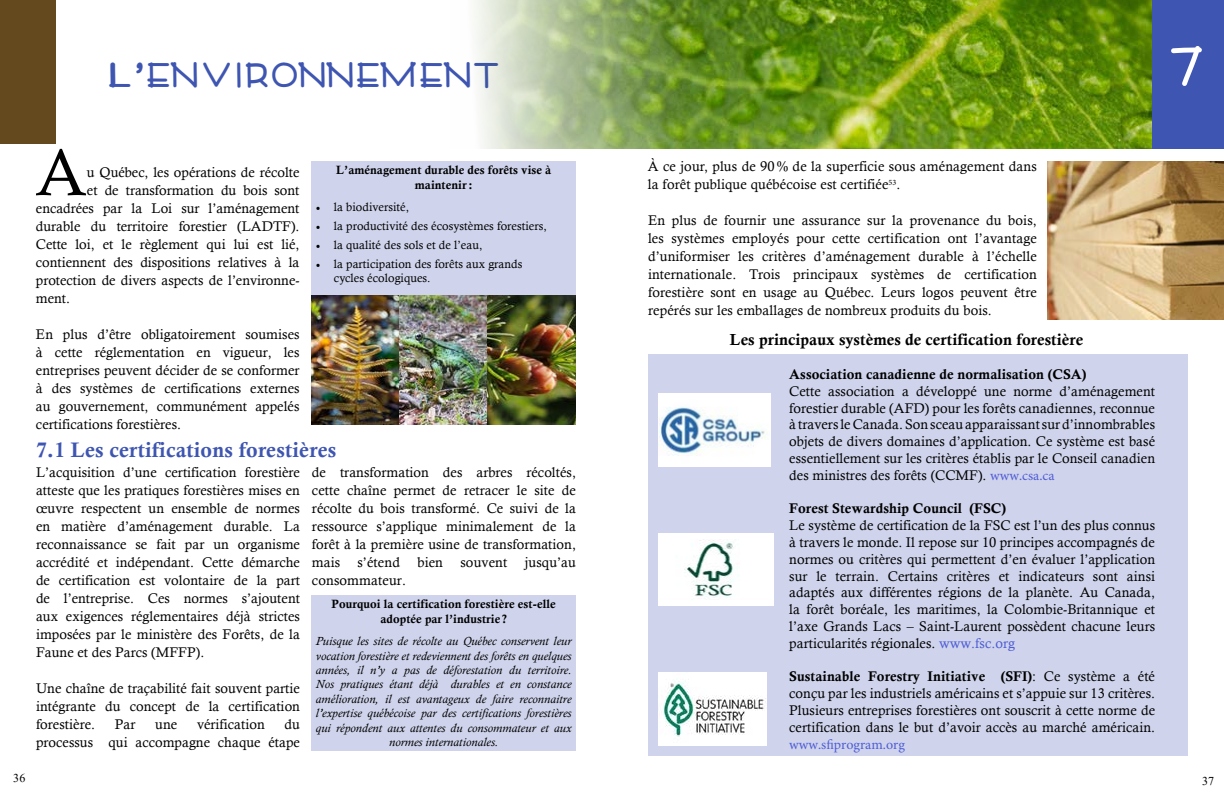
<style>
.page{position:relative;width:1224px;height:792px;background:#fff}
.page>*{position:absolute;margin:0;border:0;box-sizing:border-box;transform-origin:0 0}
.t1{font:66px "Calisto";color:#000}
.t2{font:54px "Denali";color:#fff}
.t3{font:33px "Denali";letter-spacing:-.05em;color:#3e55b1}
.t4{font:21px "Calis MT Bol";letter-spacing:.01em;color:#3e55b1}
.t5{font:16px "Calis MT Bol";letter-spacing:.005em;color:#000}
.t6{font:14px/18px "Calisto";letter-spacing:.005em;color:#000;text-align:justify}
.t7{font:14px "Calis MT Bol";letter-spacing:.005em;color:#000}
.t8{font:14px "Minion Pro";color:#4f5cd6}
.t9{font:italic 12px/14.4px "Calisto";letter-spacing:.01em;color:#000;text-align:center}
.t10{font:12px/14.4px "Calisto";letter-spacing:.005em;color:#000}
.t11{font:12px/14.4px "Calis MT Bol";letter-spacing:.005em;color:#000;text-align:center}
.t12{font:12px "Times New Roman";color:#000}
.t13{font:12px "Calisto";letter-spacing:.005em;color:#000;scale:.95 1}
.s1{font-family:"Minion Pro"}
.s2{font-family:"Minion Pro";color:#4f5cd6}
.s3{color:#4f5cd6}
.s4{font-family:"Calisto"}
</style>
<div class="page">
<div style="left:1152px;top:0;width:72px;height:149px;background:#3e55b1"></div>
<div style="left:648px;top:355px;width:540px;height:401px;background:#cfd4ec"></div>
<img style="left:659px;top:393px;width:112px;height:73px">
<div style="left:659px;top:533px;width:115px;height:73px;background:#fff"></div>
<img style="left:684px;top:539px;width:50px;height:59px">
<img style="left:659px;top:672px;width:108px;height:73px">
<img style="left:1048px;top:161px;width:176px;height:159px">
<div style="left:0;top:0;width:55px;height:144px;background:#64481e"></div>
<img style="left:474px;top:0;width:678px;height:149px">
<img style="left:311px;top:295px;width:265px;height:130px">
<div style="left:311px;top:595px;width:265px;height:156px;background:#cfd4ec"></div>
<div style="left:311px;top:161px;width:265px;height:134px;background:#cfd4ec"></div>
<h3 class="t3" style="left:108px;top:61px;width:397px">L’ENVIRONNEMENT</h3>
<h1 class="t1" style="left:36px;top:134px;width:52px">A</h1>
<p class="t11" style="left:336px;top:163px;width:217px">L’aménagement durable des forêts vise à maintenir:</p>
<p class="t10" style="left:316px;top:200px;width:95px"><span class="s1">•</span> la biodiversité,</p>
<p class="t10" style="left:316px;top:219px;width:232px"><span class="s1">•</span> la productivité des écosystèmes forestiers,</p>
<p class="t10" style="left:316px;top:238px;width:168px"><span class="s1">•</span> la qualité des sols et de l’eau,</p>
<p class="t10" style="left:334px;top:256px;width:190px;text-indent:-18px"><span class="s1">•</span> la participation des forêts aux grands cycles écologiques.</p>
<p class="t6" style="left:87px;top:163px;width:214px">u Québec, les opérations de récolte</p>
<p class="t6" style="left:87px;top:181px;width:214px">et de transformation du bois sont</p>
<p class="t6" style="left:36px;top:199px;width:265px">encadrées par la Loi sur l’aménagement</p>
<p class="t6" style="left:36px;top:217px;width:265px">durable du territoire forestier (LADTF).</p>
<p class="t6" style="left:36px;top:235px;width:265px">Cette loi, et le règlement qui lui est lié,</p>
<p class="t6" style="left:36px;top:253px;width:265px">contiennent des dispositions relatives à la</p>
<p class="t6" style="left:36px;top:271px;width:265px">protection de divers aspects de l’environne-</p>
<p class="t6" style="left:36px;top:289px;width:36px">ment.</p>
<p class="t6" style="left:36px;top:325px;width:265px">En plus d’être obligatoirement soumises à cette réglementation en vigueur, les entreprises peuvent décider de se conformer à des systèmes de certifications externes au gouvernement, communément appelés certifications forestières.</p>
<h3 class="t4" style="left:36px;top:438px;width:302px">7.1 Les certifications forestières</h3>
<p class="t6" style="left:36px;top:463px;width:266px">L’acquisition d’une certification forestière atteste que les pratiques forestières mises en œuvre respectent un ensemble de normes en matière d’aménagement durable. La reconnaissance se fait par un organisme accrédité et indépendant. Cette démarche de certification est volontaire de la part de l’entreprise. Ces normes s’ajoutent aux exigences réglementaires déjà strictes imposées par le ministère des Forêts, de la Faune et des Parcs (MFFP).</p>
<p class="t6" style="left:36px;top:679px;width:266px">Une chaîne de traçabilité fait souvent partie intégrante du concept de la certification forestière.</p>
<p class="t6" style="left:115px;top:715px;width:22px">Par</p>
<p class="t6" style="left:155px;top:715px;width:24px">une</p>
<p class="t6" style="left:197px;top:715px;width:69px">vérification</p>
<p class="t6" style="left:36px;top:715px;width:266px;text-align:right">du<br>processus qui accompagne chaque étape</p>
<p class="t6" style="left:312px;top:463px;width:266px">de transformation des arbres récoltés, cette chaîne permet de retracer le site de récolte du bois transformé. Ce suivi de la ressource s’applique minimalement de la forêt à la première usine de transformation, mais s’étend bien souvent jusqu’au consommateur.</p>
<p class="t11" style="left:332px;top:597px;width:226px">Pourquoi la certification forestière est-elle adoptée par l’industrie ?</p>
<p class="t9" style="left:316px;top:634px;width:257px">Puisque les sites de récolte au Québec conservent leur vocation forestière et redeviennent des forêts en quelques années, il n’y a pas de déforestation du territoire.<br>Nos pratiques étant déjà durables et en constance amélioration, il est avantageux de faire reconnaitre l’expertise québécoise par des certifications forestières qui répondent aux attentes du consommateur et aux normes internationales.</p>
<h2 class="t2" style="left:1168px;top:42px;width:45px">7</h2>
<p class="t6" style="left:648px;top:157px;width:390px">À ce jour, plus de 90 % de la superficie sous aménagement dans la forêt publique québécoise est certifiée<sup>53</sup>.</p>
<p class="t6" style="left:648px;top:211px;width:390px">En plus de fournir une assurance sur la provenance du bois, les systèmes employés pour cette certification ont l’avantage d’uniformiser les critères d’aménagement durable à l’échelle internationale. Trois principaux systèmes de certification forestière sont en usage au Québec. Leurs logos peuvent être repérés sur les emballages de nombreux produits du bois.</p>
<p class="t5" style="left:730px;top:331px;width:355px">Les principaux systèmes de certification forestière</p>
<p class="t7" style="left:789px;top:366px;width:299px">Association canadienne de normalisation (CSA)</p>
<p class="t6" style="left:789px;top:382px;width:367px;line-height:16.8px">Cette association a développé une norme d’aménagement forestier durable (AFD) pour les forêts canadiennes, reconnue à travers le Canada. Son sceau apparaissant sur d’innombrables objets de divers domaines d’application. Ce système est basé essentiellement sur les critères établis par le Conseil canadien des ministres des forêts (CCMF). <span class="s2">www.csa.ca</span></p>
<p class="t7" style="left:789px;top:501px;width:218px">Forest Stewardship Council (FSC)</p>
<p class="t6" style="left:789px;top:517px;width:367px;line-height:16.8px">Le système de certification de la FSC est l’un des plus connus à travers le monde. Il repose sur 10 principes accompagnés de normes ou critères qui permettent d’en évaluer l’application sur le terrain. Certains critères et indicateurs sont ainsi adaptés aux différentes régions de la planète. Au Canada, la forêt boréale, les maritimes, la Colombie-Britannique et l’axe Grands Lacs – Saint-Laurent possèdent chacune leurs particularités régionales. <span class="s3">www.fsc.org</span></p>
<p class="t7" style="left:789px;top:669px;width:367px">Sustainable Forestry Initiative (SFI)<span class="s4">: Ce système a été</span></p>
<p class="t6" style="left:789px;top:685px;width:367px;line-height:16.8px">conçu par les industriels américains et s’appuie sur 13 critères.<br>Plusieurs entreprises forestières ont souscrit à cette norme de certification dans le but d’avoir accès au marché américain.</p>
<p class="t8" style="left:789px;top:735px;width:117px">www.sfiprogram.org</p>
<p class="t13" style="left:14px;top:770px;width:8px">2</p>
<p class="t13" style="left:1204px;top:770px;width:8px">3</p>
<p class="t12" style="left:13px;top:769px;width:14px">36</p>
<p class="t12" style="left:1202px;top:773px;width:14px">37</p>
</div>
